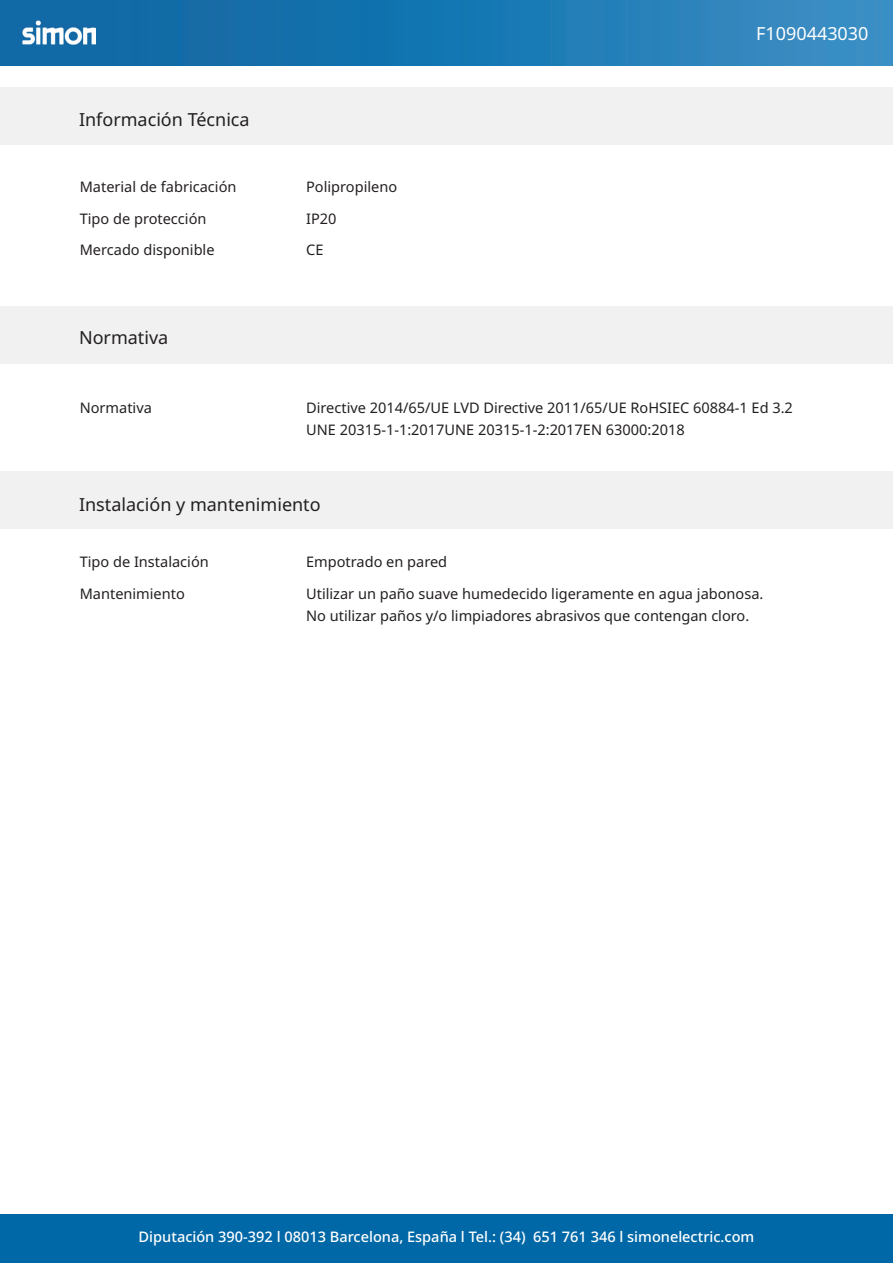
<style>
.page{position:relative;width:893px;height:1263px;background:#fff}
.page>*{position:absolute;margin:0;border:0;box-sizing:border-box;transform-origin:0 0}
.t1{font:18px "Noto Sans";color:#231f20}
.t2{font:18px "Noto Sans";color:#fff}
.t3{font:14.55px/31.5px "Noto Sans";color:#231f20}
.t4{font:500 14.55px "Noto Sans";color:#fff}
</style>
<div class="page">
<div style="left:0;top:0;width:119px;height:65px;background:#1169a6"></div>
<img style="left:22px;top:20px;width:74px;height:25px">
<img style="left:119px;top:0;width:774px;height:65px">
<div style="left:0;top:1215px;width:892px;height:48px;background:#0068a7"></div>
<div style="left:0;top:306px;width:893px;height:57px;background:#f0f1f0"></div>
<div style="left:0;top:472px;width:893px;height:57px;background:#f0f1f0"></div>
<div style="left:0;top:87px;width:893px;height:57px;background:#f0f1f0"></div>
<p class="t1" style="left:79px;top:107px;width:172px">Información Técnica</p>
<p class="t3" style="left:80px;top:172px;width:158px">Material de fabricación<br>Tipo de protección<br>Mercado disponible</p>
<p class="t3" style="left:306px;top:172px;width:93px">Polipropileno<br>IP20<br>CE</p>
<p class="t1" style="left:79px;top:325px;width:91px">Normativa</p>
<p class="t2" style="left:756px;top:21px;width:114px">F1090443030</p>
<p class="t3" style="left:80px;top:392px;width:74px">Normativa</p>
<p class="t3" style="left:306px;top:396px;width:488px;line-height:22.5px">Directive 2014/65/UE LVD Directive 2011/65/UE RoHSIEC 60884-1 Ed 3.2<br>UNE 20315-1-1:2017UNE 20315-1-2:2017EN 63000:2018</p>
<p class="t1" style="left:79px;top:492px;width:243px">Instalación y mantenimiento</p>
<p class="t3" style="left:80px;top:547px;width:131px">Tipo de Instalación<br>Mantenimiento</p>
<p class="t3" style="left:306px;top:547px;width:459px">Empotrado en pared<br>Utilizar un paño suave humedecido ligeramente en agua jabonosa.</p>
<p class="t3" style="left:306px;top:601px;width:445px">No utilizar paños y/o limpiadores abrasivos que contengan cloro.</p>
<p class="t4" style="left:139px;top:1226px;width:617px">Diputación 390-392 l 08013 Barcelona, España l Tel.: (34) 651 761 346 l simonelectric.com</p>
</div>
